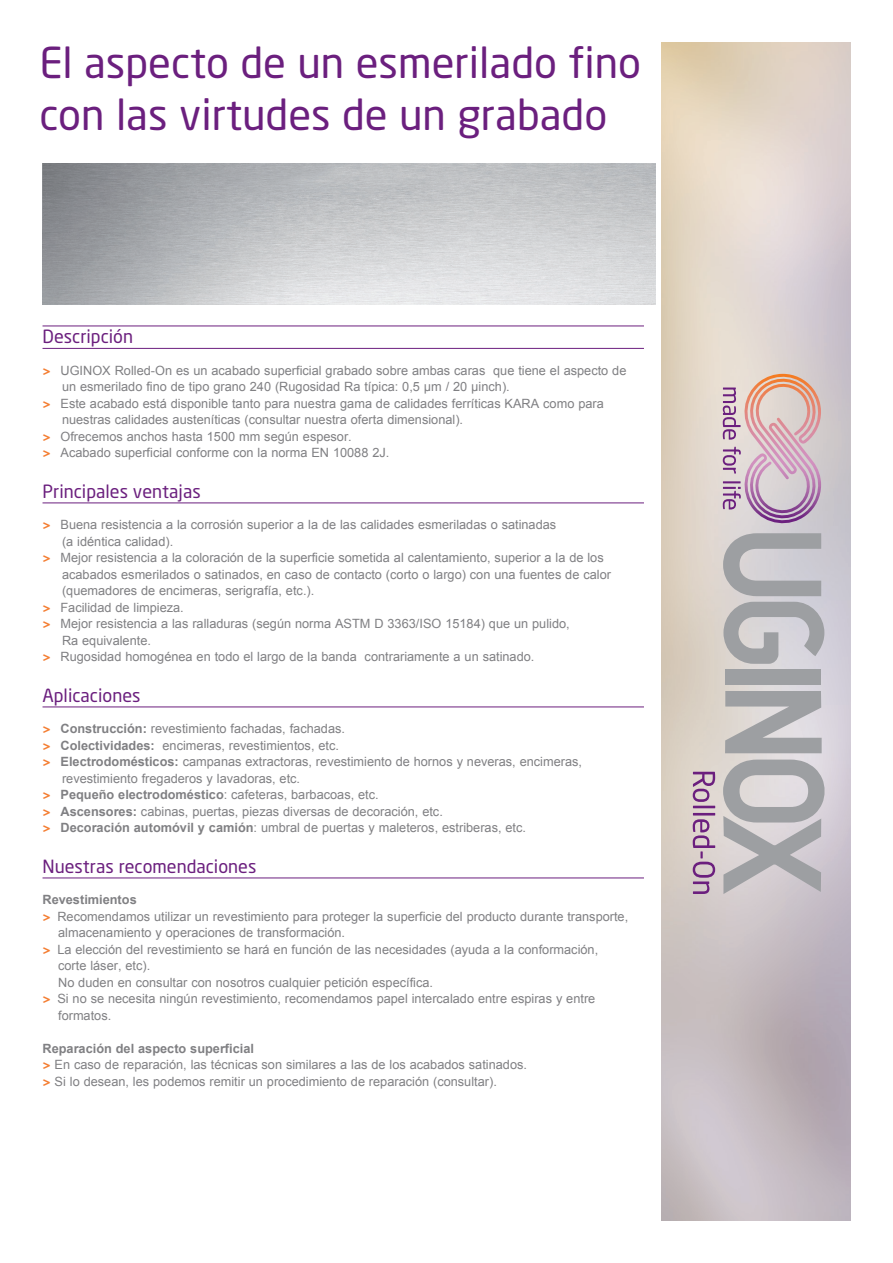
<style>
.page{position:relative;width:893px;height:1263px;background:#fff}
.page>*{position:absolute;margin:0;border:0;box-sizing:border-box;transform-origin:0 0}
.t1{font:42px/52.5px "Neo Sans Std";color:#6b1f7e}
.t2{font:18px "Neo Sans Std";color:#6b1f7e}
.t3{font:12.75px/16.5px "Arial";color:#808083}
.t4{font:700 12.75px "Arial";color:#808083}
.s1{font-family:"Foundry Sterling";font-weight:700;color:#f47d31}
.s2{font-weight:700}
</style>
<div class="page">
<hr style="left:43px;top:326px;width:601px;height:1px;background:#6b1f7e">
<hr style="left:43px;top:348px;width:601px;height:1px;background:#6b1f7e">
<hr style="left:43px;top:502px;width:601px;height:1px;background:#6b1f7e">
<hr style="left:43px;top:706px;width:601px;height:1px;background:#6b1f7e">
<hr style="left:43px;top:877px;width:601px;height:1px;background:#6b1f7e">
<div style="left:725px;top:669px;width:96px;height:16px;background:#9d9fa2"></div>
<svg style="left:725px;top:691px;width:97px;height:62px;background:#b3b3b5"></svg>
<svg style="left:723px;top:759px;width:102px;height:135px;background:#bcb9bc"></svg>
<svg style="left:723px;top:372px;width:100px;height:224px;background:#cab7be"></svg>
<svg style="left:693px;top:772px;width:22px;height:30px"></svg>
<hr style="left:693px;top:806px;width:22px;height:2px;background:#6b1f7e">
<hr style="left:693px;top:813px;width:22px;height:2px;background:#6b1f7e">
<svg style="left:693px;top:819px;width:22px;height:75px;background:#b99db5"></svg>
<svg style="left:723px;top:602px;width:101px;height:62px;background:#bab9bd"></svg>
<h1 class="t1" style="left:39px;top:36px;width:603px">El aspecto de un esmerilado fino con las virtudes de un grabado</h1>
<h2 class="t2" style="left:43px;top:325px;width:92px">Descripción</h2>
<p class="t3" style="left:43px;top:362px;width:585px"><span class="s1">&gt;</span> UGINOX Rolled-On es un acabado superficial grabado sobre ambas caras que tiene el aspecto de</p>
<p class="t3" style="left:62px;top:379px;width:449px">un esmerilado fino de tipo grano 240 (Rugosidad Ra típica: 0,5 µm / 20 µinch).</p>
<p class="t3" style="left:43px;top:395px;width:563px"><span class="s1">&gt;</span> Este acabado está disponible tanto para nuestra gama de calidades ferríticas KARA como para</p>
<p class="t3" style="left:62px;top:412px;width:403px">nuestras calidades austeníticas (consultar nuestra oferta dimensional).</p>
<p class="t3" style="left:43px;top:428px;width:311px"><span class="s1">&gt;</span> Ofrecemos anchos hasta 1500 mm según espesor.</p>
<p class="t3" style="left:43px;top:444px;width:348px"><span class="s1">&gt;</span> Acabado superficial conforme con la norma EN 10088 2J.</p>
<h2 class="t2" style="left:43px;top:480px;width:160px">Principales ventajas</h2>
<p class="t3" style="left:43px;top:517px;width:515px"><span class="s1">&gt;</span> Buena resistencia a la corrosión superior a la de las calidades esmeriladas o satinadas</p>
<p class="t3" style="left:62px;top:533px;width:113px">(a idéntica calidad).</p>
<p class="t3" style="left:43px;top:550px;width:563px"><span class="s1">&gt;</span> Mejor resistencia a la coloración de la superficie sometida al calentamiento, superior a la de los</p>
<p class="t3" style="left:62px;top:566px;width:550px">acabados esmerilados o satinados, en caso de contacto (corto o largo) con una fuentes de calor</p>
<p class="t3" style="left:62px;top:582px;width:254px">(quemadores de encimeras, serigrafía, etc.).</p>
<p class="t3" style="left:43px;top:599px;width:143px"><span class="s1">&gt;</span> Facilidad de limpieza.</p>
<p class="t3" style="left:43px;top:615px;width:529px"><span class="s1">&gt;</span> Mejor resistencia a las ralladuras (según norma ASTM D 3363/ISO 15184) que un pulido,</p>
<p class="t3" style="left:62px;top:632px;width:90px">Ra equivalente.</p>
<p class="t3" style="left:43px;top:648px;width:493px"><span class="s1">&gt;</span> Rugosidad homogénea en todo el largo de la banda contrariamente a un satinado.</p>
<h2 class="t2" style="left:43px;top:684px;width:100px">Aplicaciones</h2>
<p class="t3" style="left:43px;top:721px;width:304px"><span class="s1">&gt;</span> <span class="s2">Construcción:</span> revestimiento fachadas, fachadas.</p>
<p class="t3" style="left:43px;top:737px;width:298px"><span class="s1">&gt;</span> <span class="s2">Colectividades:</span> encimeras, revestimientos, etc.</p>
<p class="t3" style="left:43px;top:754px;width:541px"><span class="s1">&gt;</span> <span class="s2">Electrodomésticos:</span> campanas extractoras, revestimiento de hornos y neveras, encimeras,</p>
<p class="t3" style="left:62px;top:770px;width:240px">revestimiento fregaderos y lavadoras, etc.</p>
<p class="t3" style="left:43px;top:786px;width:338px"><span class="s1">&gt;</span> <span class="s2">Pequeño electrodoméstico</span>: cafeteras, barbacoas, etc.</p>
<p class="t3" style="left:43px;top:803px;width:402px"><span class="s1">&gt;</span> <span class="s2">Ascensores:</span> cabinas, puertas, piezas diversas de decoración, etc.</p>
<p class="t3" style="left:43px;top:819px;width:485px"><span class="s1">&gt;</span> <span class="s2">Decoración automóvil y camión</span>: umbral de puertas y maleteros, estriberas, etc.</p>
<h2 class="t2" style="left:43px;top:855px;width:215px">Nuestras recomendaciones</h2>
<p class="t4" style="left:43px;top:891px;width:96px">Revestimientos</p>
<p class="t3" style="left:43px;top:908px;width:587px"><span class="s1">&gt;</span> Recomendamos utilizar un revestimiento para proteger la superficie del producto durante transporte,</p>
<p class="t3" style="left:58px;top:925px;width:289px">almacenamiento y operaciones de transformación.</p>
<p class="t3" style="left:43px;top:941px;width:557px"><span class="s1">&gt;</span> La elección del revestimiento se hará en función de las necesidades (ayuda a la conformación,</p>
<p class="t3" style="left:58px;top:957px;width:94px">corte láser, etc).</p>
<p class="t3" style="left:58px;top:974px;width:376px">No duden en consultar con nosotros cualquier petición específica.</p>
<p class="t3" style="left:43px;top:990px;width:554px"><span class="s1">&gt;</span> Si no se necesita ningún revestimiento, recomendamos papel intercalado entre espiras y entre</p>
<p class="t3" style="left:58px;top:1007px;width:55px">formatos.</p>
<p class="t3" style="left:43px;top:1040px;width:486px"><span class="s2">Reparación del aspecto superficial<br></span><span class="s1">&gt;</span> En caso de reparación, las técnicas son similares a las de los acabados satinados. <span class="s1">&gt;</span> Si lo desean, les podemos remitir un procedimiento de reparación (consultar).</p>
</div>
